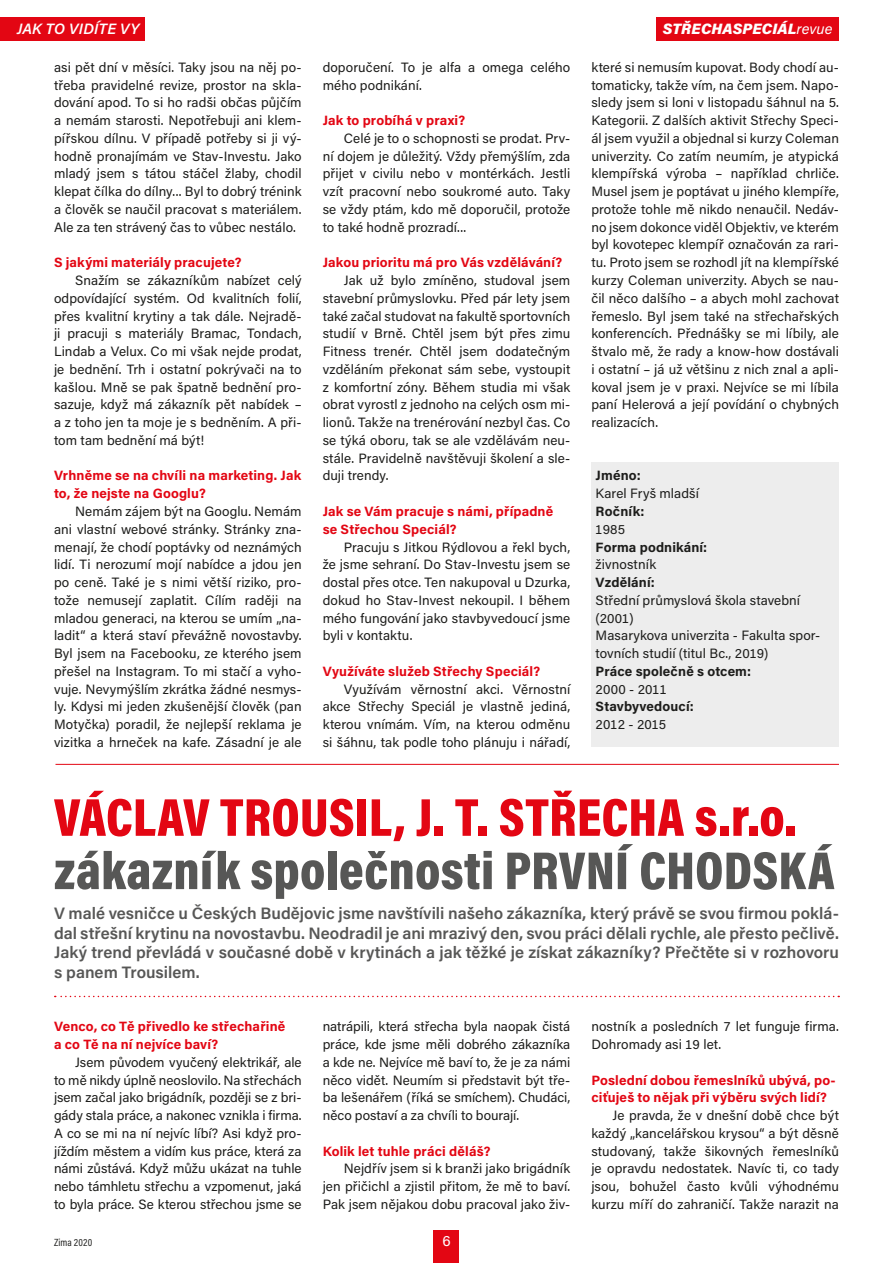
<style>
.page{position:relative;width:893px;height:1263px;background:#fff}
.page>*{position:absolute;margin:0;border:0;box-sizing:border-box;transform-origin:0 0}
.t1{font:900 54px "Acumin Pro Cond";letter-spacing:.005em;color:#e30613}
.t2{font:900 54px "Acumin Pro Cond";letter-spacing:.005em;color:#575756}
.t3{font:600 16.5px/19.5px "Acumin Pro";color:#575756;text-align:justify}
.t4{font:italic 900 15px "Acumin Pro";letter-spacing:.01em;color:#fff}
.t5{font:italic 600 15px "Acumin Pro";letter-spacing:.02em;color:#fff}
.t6{font:15px "Acumin Pro";color:#fff}
.t7{font:13.5px/17.7px "Acumin Pro";letter-spacing:.005em;color:#1d1d1b;text-align:justify}
.t8{font:700 13.5px/17.7px "Acumin Pro";letter-spacing:.01em;color:#e30613}
.t9{font:700 13.5px "Acumin Pro";letter-spacing:.01em;color:#1d1d1b}
.t10{font:10.5px "Acumin Pro Cond";letter-spacing:.01em;color:#1d1d1b}
.s1{font-weight:400}
</style>
<div class="page">
<svg style="left:55px;top:996px;width:784px;height:1px"></svg>
<hr style="left:55px;top:764px;width:784px;height:1px;background:#e30613">
<div style="left:0;top:17px;width:145px;height:23px;background:#e30613"></div>
<div style="left:656px;top:17px;width:183px;height:23px;background:#e30613"></div>
<div style="left:434px;top:1230px;width:25px;height:33px;background:#e30613"></div>
<div style="left:591px;top:463px;width:248px;height:284px;background:#ededed"></div>
<p class="t5" style="left:17px;top:18px;width:124px">JAK TO VIDÍTE VY</p>
<p class="t4" style="left:663px;top:18px;width:171px">STŘECHASPECIÁL<span class="s1">revue</span></p>
<p class="t7" style="left:54px;top:58px;width:249px">asi pět dní v měsíci. Taky jsou na něj po&shy;třeba pravidelné revize, prostor na skla&shy;dování apod. To si ho radši občas půjčím a nemám starosti. Nepotřebuji ani klem&shy;pířskou dílnu. V případě potřeby si ji vý&shy;hodně pronajímám ve Stav-Investu. Jako mladý jsem s tátou stáčel žlaby, chodil klepat čílka do dílny... Byl to dobrý trénink a člověk se naučil pracovat s materiálem.<br>Ale za ten strávený čas to vůbec nestálo.</p>
<p class="t8" style="left:54px;top:253px;width:189px">S jakými materiály pracujete?</p>
<p class="t7" style="left:54px;top:271px;width:249px;text-indent:21px">Snažím se zákazníkům nabízet celý odpovídající systém. Od kvalitních folií, přes kvalitní krytiny a tak dále. Nejradě&shy;ji pracuji s materiály Bramac, Tondach, Lindab a Velux. Co mi však nejde prodat, je bednění. Trh i ostatní pokrývači na to kašlou. Mně se pak špatně bednění pro&shy;sazuje, když má zákazník pět nabídek – a z toho jen ta moje je s bedněním. A při&shy;tom tam bednění má být!</p>
<p class="t8" style="left:54px;top:466px;width:249px">Vrhněme se na chvíli na marketing. Jak to, že nejste na Googlu?</p>
<p class="t7" style="left:54px;top:502px;width:249px;text-indent:21px">Nemám zájem být na Googlu. Nemám ani vlastní webové stránky. Stránky zna&shy;menají, že chodí poptávky od neznámých lidí. Ti nerozumí mojí nabídce a jdou jen po ceně. Také je s nimi větší riziko, pro&shy;tože nemusejí zaplatit. Cílím raději na mladou generaci, na kterou se umím „na&shy;ladit“ a která staví převážně novostavby.<br>Byl jsem na Facebooku, ze kterého jsem přešel na Instagram. To mi stačí a vyho&shy;vuje. Nevymýšlím zkrátka žádné nesmys&shy;ly. Kdysi mi jeden zkušenější člověk (pan Motyčka) poradil, že nejlepší reklama je vizitka a hrneček na kafe. Zásadní je ale</p>
<p class="t7" style="left:323px;top:58px;width:249px">doporučení. To je alfa a omega celého mého podnikání.</p>
<p class="t8" style="left:323px;top:111px;width:144px">Jak to probíhá v praxi?</p>
<p class="t7" style="left:323px;top:129px;width:249px;text-indent:21px">Celé je to o schopnosti se prodat. Prv&shy;ní dojem je důležitý. Vždy přemýšlím, zda přijet v civilu nebo v montérkách. Jestli vzít pracovní nebo soukromé auto. Taky se vždy ptám, kdo mě doporučil, protože to také hodně prozradí...</p>
<p class="t8" style="left:323px;top:253px;width:241px">Jakou prioritu má pro Vás vzdělávání?</p>
<p class="t7" style="left:323px;top:271px;width:249px;text-indent:21px">Jak už bylo zmíněno, studoval jsem stavební průmyslovku. Před pár lety jsem také začal studovat na fakultě sportovních studií v Brně. Chtěl jsem být přes zimu Fitness trenér. Chtěl jsem dodatečným vzděláním překonat sám sebe, vystoupit z komfortní zóny. Během studia mi však obrat vyrostl z jednoho na celých osm mi&shy;lionů. Takže na trenérování nezbyl čas. Co se týká oboru, tak se ale vzdělávám neu&shy;stále. Pravidelně navštěvuji školení a sle&shy;duji trendy.</p>
<p class="t8" style="left:323px;top:502px;width:232px">Jak se Vám pracuje s námi, případně se Střechou Speciál?</p>
<p class="t7" style="left:323px;top:537px;width:249px;text-indent:21px">Pracuju s Jitkou Rýdlovou a řekl bych, že jsme sehraní. Do Stav-Investu jsem se dostal přes otce. Ten nakupoval u Dzurka, dokud ho Stav-Invest nekoupil. I během mého fungování jako stavbyvedoucí jsme byli v kontaktu.</p>
<p class="t8" style="left:323px;top:662px;width:219px">Využíváte služeb Střechy Speciál?</p>
<p class="t7" style="left:323px;top:679px;width:249px;text-indent:21px">Využívám věrnostní akci. Věrnostní akce Střechy Speciál je vlastně jediná, kterou vnímám. Vím, na kterou odměnu si šáhnu, tak podle toho plánuju i nářadí,</p>
<p class="t7" style="left:591px;top:58px;width:249px">které si nemusím kupovat. Body chodí au&shy;tomaticky, takže vím, na čem jsem. Napo&shy;sledy jsem si loni v listopadu šáhnul na 5.<br>Kategorii. Z dalších aktivit Střechy Speci&shy;ál jsem využil a objednal si kurzy Coleman univerzity. Co zatím neumím, je atypická klempířská výroba – například chrliče.<br>Musel jsem je poptávat u jiného klempíře, protože tohle mě nikdo nenaučil. Nedáv&shy;no jsem dokonce viděl Objektiv, ve kterém byl kovotepec klempíř označován za rari&shy;tu. Proto jsem se rozhodl jít na klempířské kurzy Coleman univerzity. Abych se nau&shy;čil něco dalšího – a abych mohl zachovat řemeslo. Byl jsem také na střechařských konferencích. Přednášky se mi líbily, ale štvalo mě, že rady a know-how dostávali i ostatní – já už většinu z nich znal a apli&shy;koval jsem je v praxi. Nejvíce se mi líbila paní Helerová a její povídání o chybných realizacích.</p>
<p class="t9" style="left:596px;top:466px;width:47px">Jméno:</p>
<p class="t7" style="left:596px;top:484px;width:105px">Karel Fryš mladší</p>
<p class="t9" style="left:596px;top:502px;width:51px">Ročník:</p>
<p class="t7" style="left:596px;top:520px;width:31px">1985</p>
<p class="t9" style="left:596px;top:537px;width:113px">Forma podnikání:</p>
<p class="t7" style="left:596px;top:555px;width:62px">živnostník</p>
<p class="t9" style="left:596px;top:573px;width:61px">Vzdělání:</p>
<p class="t7" style="left:596px;top:591px;width:226px;text-align:left">Střední průmyslová škola stavební (2001)<br>Masarykova univerzita - Fakulta spor&shy;tovních studií (titul Bc., 2019)</p>
<p class="t9" style="left:596px;top:662px;width:157px">Práce společně s otcem:</p>
<p class="t7" style="left:596px;top:679px;width:73px">2000 - 2011</p>
<p class="t9" style="left:596px;top:697px;width:100px">Stavbyvedoucí:</p>
<p class="t7" style="left:596px;top:715px;width:72px">2012 - 2015</p>
<h1 class="t1" style="left:54px;top:782px;width:744px">VÁCLAV TROUSIL, J. T. STŘECHA s.r.o.</h1>
<h1 class="t2" style="left:54px;top:835px;width:782px">zákazník společnosti PRVNÍ CHODSKÁ</h1>
<p class="t3" style="left:54px;top:903px;width:786px">V malé vesničce u Českých Budějovic jsme navštívili našeho zákazníka, který právě se svou firmou poklá&shy;dal střešní krytinu na novostavbu. Neodradil je ani mrazivý den, svou práci dělali rychle, ale přesto pečlivě.<br>Jaký trend převládá v současné době v krytinách a jak těžké je získat zákazníky? Přečtěte si v rozhovoru s panem Trousilem.</p>
<p class="t8" style="left:54px;top:1017px;width:233px">Venco, co Tě přivedlo ke střechařině a co Tě na ní nejvíce baví?</p>
<p class="t7" style="left:54px;top:1053px;width:249px;text-indent:21px">Jsem původem vyučený elektrikář, ale to mě nikdy úplně neoslovilo. Na střechách jsem začal jako brigádník, později se z bri&shy;gády stala práce, a nakonec vznikla i firma.<br>A co se mi na ní nejvíc líbí? Asi když pro&shy;jíždím městem a vidím kus práce, která za námi zůstává. Když můžu ukázat na tuhle nebo támhletu střechu a vzpomenut, jaká to byla práce. Se kterou střechou jsme se</p>
<p class="t10" style="left:54px;top:1235px;width:40px">Zima 2020</p>
<p class="t7" style="left:323px;top:1017px;width:249px">natrápili, která střecha byla naopak čistá práce, kde jsme měli dobrého zákazníka a kde ne. Nejvíce mě baví to, že je za námi něco vidět. Neumím si představit být tře&shy;ba lešenářem (říká se smíchem). Chudáci, něco postaví a za chvíli to bourají.</p>
<p class="t8" style="left:323px;top:1141px;width:169px">Kolik let tuhle práci děláš?</p>
<p class="t7" style="left:323px;top:1159px;width:249px;text-indent:21px">Nejdřív jsem si k branži jako brigádník jen přičichl a zjistil přitom, že mě to baví.<br>Pak jsem nějakou dobu pracoval jako živ-</p>
<p class="t6" style="left:442px;top:1230px;width:10px">6</p>
<p class="t7" style="left:591px;top:1017px;width:249px">nostník a posledních 7 let funguje firma.<br>Dohromady asi 19 let.</p>
<p class="t8" style="left:591px;top:1070px;width:246px">Poslední dobou řemeslníků ubývá, po&shy;ciťuješ to nějak při výběru svých lidí?</p>
<p class="t7" style="left:591px;top:1106px;width:249px;text-indent:21px">Je pravda, že v dnešní době chce být každý „kancelářskou krysou“ a být děsně studovaný, takže šikovných řemeslníků je opravdu nedostatek. Navíc ti, co tady jsou, bohužel často kvůli výhodnému kurzu míří do zahraničí. Takže narazit na</p>
</div>
